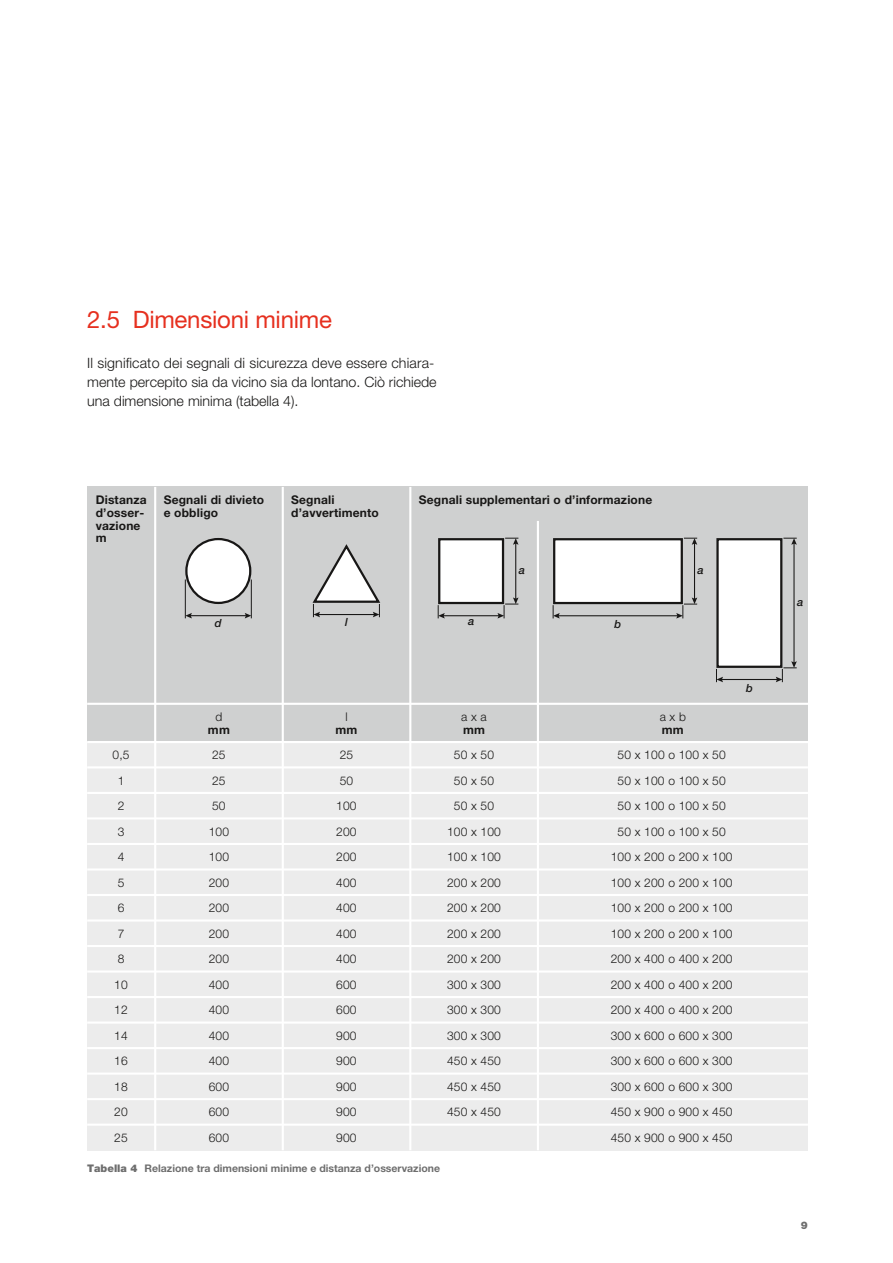
<style>
.page{position:relative;width:893px;height:1263px;background:#fff}
.page>*{position:absolute;margin:0;border:0;box-sizing:border-box;transform-origin:0 0}
.t1{font:24px "Helvetica Neue LT Std";letter-spacing:-.01em;color:#e6301f}
.t2{font:300 14.25px/19.2px "Helvetica Neue LT Std";color:#181716}
.t3{font:300 12px "Helvetica Neue LT Std";letter-spacing:.015em;color:#181716}
.t4{font:700 12px/12.8px "Helvetica Neue LT Std";letter-spacing:.015em;color:#181716}
.t5{font:italic 500 11.25px "Helvetica Neue LT Pro";color:#181716}
.t6{font:700 10.5px "Helvetica Neue LT Std";color:#6e6e6e}
.t7{font:900 10.5px "Helvetica Neue LT Std";color:#6e6e6e}
.s1{font-weight:900}
</style>
<div class="page">
<div style="left:87px;top:487px;width:721px;height:255px;background:#cfd0d0"></div>
<div style="left:87px;top:742px;width:721px;height:408px;background:#ececec"></div>
<hr style="left:87px;top:766px;width:721px;height:2px;background:#fff">
<hr style="left:87px;top:792px;width:721px;height:2px;background:#fff">
<hr style="left:87px;top:817px;width:721px;height:2px;background:#fff">
<hr style="left:87px;top:843px;width:721px;height:2px;background:#fff">
<hr style="left:87px;top:868px;width:721px;height:2px;background:#fff">
<hr style="left:87px;top:894px;width:721px;height:2px;background:#fff">
<hr style="left:87px;top:919px;width:721px;height:2px;background:#fff">
<hr style="left:87px;top:945px;width:721px;height:2px;background:#fff">
<hr style="left:87px;top:970px;width:721px;height:2px;background:#fff">
<hr style="left:87px;top:996px;width:721px;height:2px;background:#fff">
<hr style="left:87px;top:1021px;width:721px;height:3px;background:#fff">
<hr style="left:87px;top:1047px;width:721px;height:2px;background:#fff">
<hr style="left:87px;top:1072px;width:721px;height:3px;background:#fff">
<hr style="left:87px;top:1098px;width:721px;height:2px;background:#fff">
<hr style="left:87px;top:1123px;width:721px;height:3px;background:#fff">
<hr style="left:537px;top:521px;width:2px;height:629px;background:#fff">
<hr style="left:409px;top:487px;width:2px;height:663px;background:#fff">
<hr style="left:282px;top:487px;width:2px;height:663px;background:#fff">
<hr style="left:154px;top:487px;width:2px;height:663px;background:#fff">
<hr style="left:87px;top:703px;width:770px;height:2px;background:#fff">
<hr style="left:87px;top:741px;width:770px;height:2px;background:#fff">
<hr style="left:251px;top:579px;width:1px;height:39px;background:#181716">
<hr style="left:189px;top:615px;width:59px;height:1px;background:#181716">
<svg style="left:245px;top:613px;width:6px;height:5px"></svg>
<svg style="left:186px;top:613px;width:6px;height:5px"></svg>
<hr style="left:185px;top:579px;width:1px;height:39px;background:#181716">
<div style="left:186px;top:539px;width:64px;height:64px;background:#fff;border-radius:50%"></div>
<div style="left:185px;top:538px;width:66px;height:66px;border:2px solid #181716;border-radius:50%"></div>
<svg style="left:313px;top:544px;width:68px;height:73px"></svg>
<hr style="left:556px;top:615px;width:124px;height:1px;background:#181716">
<div style="left:554px;top:539px;width:128px;height:64px;background:#fff"></div>
<div style="left:553px;top:538px;width:130px;height:66px;border:2px solid #181716"></div>
<svg style="left:553px;top:605px;width:7px;height:13px"></svg>
<hr style="left:694px;top:541px;width:1px;height:60px;background:#181716">
<svg style="left:684px;top:538px;width:13px;height:7px"></svg>
<svg style="left:676px;top:597px;width:21px;height:21px"></svg>
<hr style="left:441px;top:615px;width:60px;height:1px;background:#181716">
<div style="left:439px;top:539px;width:64px;height:64px;background:#fff"></div>
<div style="left:438px;top:538px;width:66px;height:66px;border:2px solid #181716"></div>
<svg style="left:438px;top:605px;width:7px;height:13px"></svg>
<hr style="left:515px;top:541px;width:1px;height:60px;background:#181716">
<svg style="left:505px;top:538px;width:13px;height:7px"></svg>
<svg style="left:497px;top:597px;width:21px;height:21px"></svg>
<hr style="left:720px;top:679px;width:59px;height:1px;background:#181716">
<div style="left:717px;top:539px;width:64px;height:128px;background:#fff"></div>
<div style="left:716px;top:538px;width:66px;height:130px;border:2px solid #181716"></div>
<svg style="left:716px;top:669px;width:7px;height:13px"></svg>
<hr style="left:793px;top:541px;width:2px;height:124px;background:#181716">
<svg style="left:783px;top:538px;width:14px;height:7px"></svg>
<svg style="left:776px;top:661px;width:21px;height:21px"></svg>
<h1 class="t1" style="left:87px;top:305px;width:246px">2.5 Dimensioni minime</h1>
<p class="t2" style="left:87px;top:353px;width:351px">Il significato dei segnali di sicurezza deve essere chiara&shy;mente percepito sia da vicino sia da lontano. Ciò richiede una dimensione minima (tabella 4).</p>
<p class="t4" style="left:96px;top:493px;width:53px">Distanza</p>
<p class="t4" style="left:164px;top:493px;width:102px">Segnali di divieto</p>
<p class="t4" style="left:291px;top:493px;width:45px">Segnali</p>
<p class="t4" style="left:419px;top:493px;width:235px">Segnali supplementari o d’informazione</p>
<p class="t4" style="left:96px;top:506px;width:50px">d’osser-</p>
<p class="t4" style="left:164px;top:506px;width:56px">e obbligo</p>
<p class="t4" style="left:291px;top:506px;width:89px">d’avvertimento</p>
<p class="t4" style="left:96px;top:519px;width:46px">vazione m</p>
<p class="t5" style="left:519px;top:563px;width:8px">a</p>
<p class="t5" style="left:215px;top:616px;width:8px">d</p>
<p class="t5" style="left:345px;top:615px;width:4px">l</p>
<p class="t5" style="left:615px;top:617px;width:8px">b</p>
<p class="t5" style="left:468px;top:615px;width:8px">a</p>
<p class="t5" style="left:697px;top:563px;width:8px">a</p>
<p class="t3" style="left:215px;top:709px;width:8px">d</p>
<p class="t3" style="left:345px;top:709px;width:4px">l</p>
<p class="t3" style="left:461px;top:709px;width:27px">a x a</p>
<p class="t3" style="left:660px;top:709px;width:28px">a x b</p>
<p class="t4" style="left:208px;top:723px;width:23px">mm</p>
<p class="t4" style="left:335px;top:723px;width:23px">mm</p>
<p class="t4" style="left:463px;top:723px;width:23px">mm</p>
<p class="t4" style="left:662px;top:723px;width:23px">mm</p>
<p class="t3" style="left:113px;top:747px;width:19px">0,5</p>
<p class="t3" style="left:212px;top:747px;width:15px">25</p>
<p class="t3" style="left:340px;top:747px;width:15px">25</p>
<p class="t3" style="left:454px;top:747px;width:42px">50 x 50</p>
<p class="t3" style="left:618px;top:747px;width:110px">50 x 100 o 100 x 50</p>
<p class="t3" style="left:118px;top:773px;width:8px">1</p>
<p class="t3" style="left:212px;top:773px;width:15px">25</p>
<p class="t3" style="left:340px;top:773px;width:15px">50</p>
<p class="t3" style="left:454px;top:773px;width:42px">50 x 50</p>
<p class="t3" style="left:618px;top:773px;width:110px">50 x 100 o 100 x 50</p>
<p class="t3" style="left:118px;top:798px;width:8px">2</p>
<p class="t3" style="left:212px;top:798px;width:15px">50</p>
<p class="t3" style="left:336px;top:798px;width:22px">100</p>
<p class="t3" style="left:454px;top:798px;width:42px">50 x 50</p>
<p class="t3" style="left:618px;top:798px;width:110px">50 x 100 o 100 x 50</p>
<p class="t3" style="left:118px;top:824px;width:8px">3</p>
<p class="t3" style="left:209px;top:824px;width:22px">100</p>
<p class="t3" style="left:336px;top:824px;width:22px">200</p>
<p class="t3" style="left:447px;top:824px;width:55px">100 x 100</p>
<p class="t3" style="left:618px;top:824px;width:110px">50 x 100 o 100 x 50</p>
<p class="t3" style="left:118px;top:849px;width:8px">4</p>
<p class="t3" style="left:209px;top:849px;width:22px">100</p>
<p class="t3" style="left:336px;top:849px;width:22px">200</p>
<p class="t3" style="left:447px;top:849px;width:55px">100 x 100</p>
<p class="t3" style="left:611px;top:849px;width:123px">100 x 200 o 200 x 100</p>
<p class="t3" style="left:118px;top:875px;width:8px">5</p>
<p class="t3" style="left:209px;top:875px;width:22px">200</p>
<p class="t3" style="left:336px;top:875px;width:22px">400</p>
<p class="t3" style="left:447px;top:875px;width:55px">200 x 200</p>
<p class="t3" style="left:611px;top:875px;width:123px">100 x 200 o 200 x 100</p>
<p class="t3" style="left:118px;top:901px;width:8px">6</p>
<p class="t3" style="left:209px;top:901px;width:22px">200</p>
<p class="t3" style="left:336px;top:901px;width:22px">400</p>
<p class="t3" style="left:447px;top:901px;width:55px">200 x 200</p>
<p class="t3" style="left:611px;top:901px;width:123px">100 x 200 o 200 x 100</p>
<p class="t3" style="left:118px;top:926px;width:8px">7</p>
<p class="t3" style="left:209px;top:926px;width:22px">200</p>
<p class="t3" style="left:336px;top:926px;width:22px">400</p>
<p class="t3" style="left:447px;top:926px;width:55px">200 x 200</p>
<p class="t3" style="left:611px;top:926px;width:123px">100 x 200 o 200 x 100</p>
<p class="t3" style="left:118px;top:952px;width:8px">8</p>
<p class="t3" style="left:209px;top:952px;width:22px">200</p>
<p class="t3" style="left:336px;top:952px;width:22px">400</p>
<p class="t3" style="left:447px;top:952px;width:55px">200 x 200</p>
<p class="t3" style="left:611px;top:952px;width:123px">200 x 400 o 400 x 200</p>
<p class="t3" style="left:114px;top:977px;width:15px">10</p>
<p class="t3" style="left:209px;top:977px;width:22px">400</p>
<p class="t3" style="left:336px;top:977px;width:22px">600</p>
<p class="t3" style="left:447px;top:977px;width:55px">300 x 300</p>
<p class="t3" style="left:611px;top:977px;width:123px">200 x 400 o 400 x 200</p>
<p class="t3" style="left:114px;top:1003px;width:15px">12</p>
<p class="t3" style="left:209px;top:1003px;width:22px">400</p>
<p class="t3" style="left:336px;top:1003px;width:22px">600</p>
<p class="t3" style="left:447px;top:1003px;width:55px">300 x 300</p>
<p class="t3" style="left:611px;top:1003px;width:123px">200 x 400 o 400 x 200</p>
<p class="t3" style="left:114px;top:1028px;width:15px">14</p>
<p class="t3" style="left:209px;top:1028px;width:22px">400</p>
<p class="t3" style="left:336px;top:1028px;width:22px">900</p>
<p class="t3" style="left:447px;top:1028px;width:55px">300 x 300</p>
<p class="t3" style="left:611px;top:1028px;width:123px">300 x 600 o 600 x 300</p>
<p class="t3" style="left:114px;top:1054px;width:15px">16</p>
<p class="t3" style="left:209px;top:1054px;width:22px">400</p>
<p class="t3" style="left:336px;top:1054px;width:22px">900</p>
<p class="t3" style="left:447px;top:1054px;width:55px">450 x 450</p>
<p class="t3" style="left:611px;top:1054px;width:123px">300 x 600 o 600 x 300</p>
<p class="t3" style="left:114px;top:1079px;width:15px">18</p>
<p class="t3" style="left:209px;top:1079px;width:22px">600</p>
<p class="t3" style="left:336px;top:1079px;width:22px">900</p>
<p class="t3" style="left:447px;top:1079px;width:55px">450 x 450</p>
<p class="t3" style="left:611px;top:1079px;width:123px">300 x 600 o 600 x 300</p>
<p class="t3" style="left:114px;top:1105px;width:15px">20</p>
<p class="t3" style="left:209px;top:1105px;width:22px">600</p>
<p class="t3" style="left:336px;top:1105px;width:22px">900</p>
<p class="t3" style="left:447px;top:1105px;width:55px">450 x 450</p>
<p class="t3" style="left:611px;top:1105px;width:123px">450 x 900 o 900 x 450</p>
<p class="t3" style="left:114px;top:1130px;width:15px">25</p>
<p class="t3" style="left:209px;top:1130px;width:22px">600</p>
<p class="t3" style="left:336px;top:1130px;width:22px">900</p>
<p class="t3" style="left:611px;top:1130px;width:123px">450 x 900 o 900 x 450</p>
<p class="t6" style="left:87px;top:1162px;width:354px"><span class="s1">Tabella 4</span> Relazione tra dimensioni minime e distanza d’osservazione</p>
<p class="t5" style="left:746px;top:681px;width:8px">b</p>
<p class="t5" style="left:797px;top:595px;width:8px">a</p>
<p class="t7" style="left:801px;top:1219px;width:9px">9</p>
</div>
